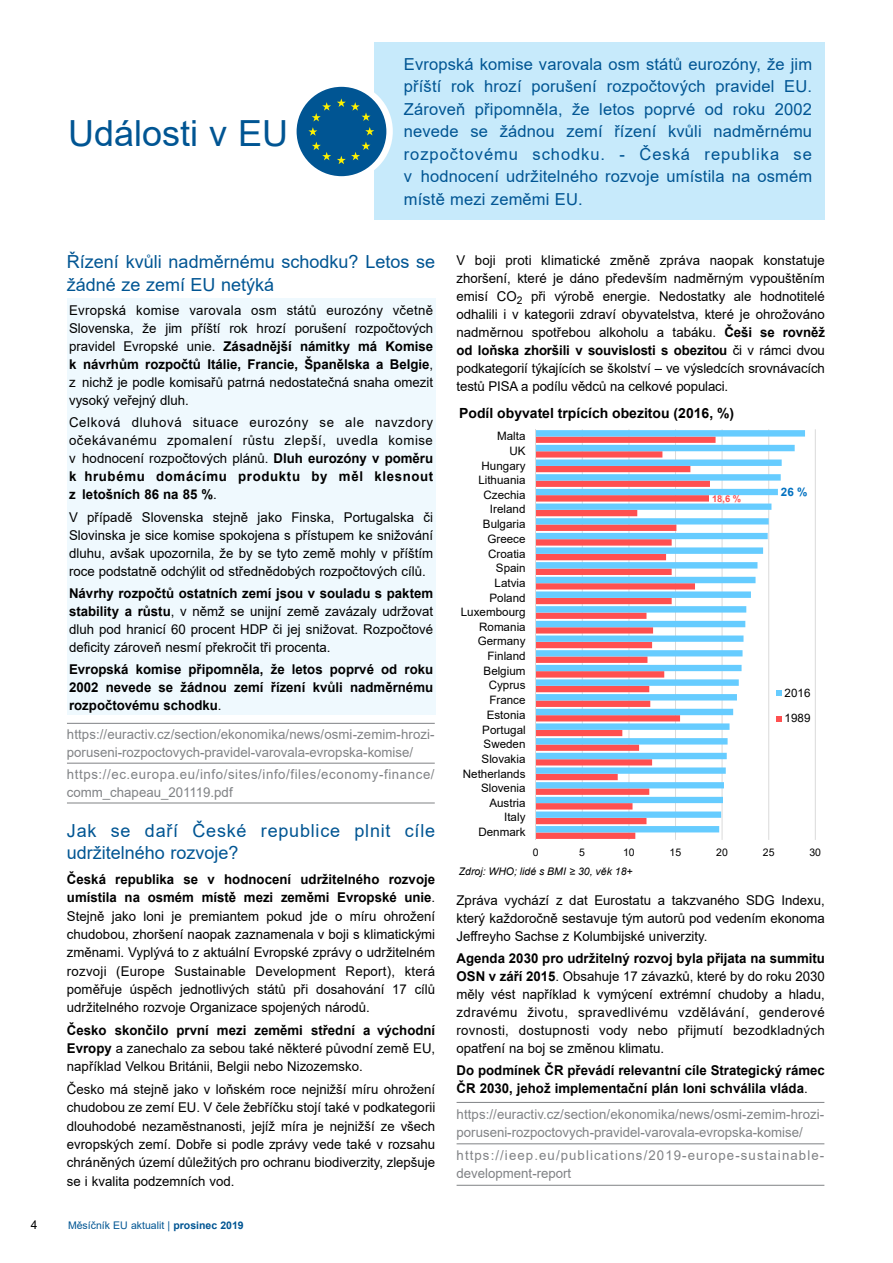
<style>
.page{position:relative;width:893px;height:1263px;background:#fff}
.page>*{position:absolute;margin:0;border:0;box-sizing:border-box;transform-origin:0 0}
.t1{font:36px "Arial";color:#005593}
.t2{font:18px/22.5px "Arial";color:#005593}
.t3{font:18px/22.5px "Arial";letter-spacing:.045em;color:#005593}
.t4{font:16.5px/22.5px "Arial";letter-spacing:.01em;color:#005593;text-align:justify}
.t5{font:700 13.95px "Arial";color:#000}
.t6{font:13.5px/18px "Arial";color:#000;text-align:justify}
.t7{font:13.5px/18px "Arial";letter-spacing:.005em;color:#808285}
.t8{font:700 13.5px/18px "Arial";color:#000;text-align:justify}
.t9{font:13.5px/18px "Arial";letter-spacing:.045em;color:#808285}
.t10{font:13.5px/18px "Arial";letter-spacing:.08em;color:#808285}
.t11{font:12px "Arial";color:#000}
.t12{font:11.55px/25.3px "Arial";color:#000}
.t13{font:700 11.55px "Arial";color:#0070c0}
.t14{font:10.5px "Arial";color:#005593}
.t15{font:italic 10.5px "Arial";color:#000}
.t16{font:10.5px "Arial";letter-spacing:.005em;color:#000}
.t17{font:700 9.3px "Arial";color:#ff5050}
.s1{font-weight:700}
.s2{font-weight:400}
</style>
<div class="page">
<div style="left:67px;top:298px;width:368px;height:417px;background:#eff9fe"></div>
<div style="left:374px;top:43px;width:451px;height:177px;background:#c7eafb"></div>
<svg style="left:300px;top:83px;width:93px;height:97px"></svg>
<div style="left:297px;top:87px;width:89px;height:89px;background:#005593;border-radius:50%"></div>
<svg style="left:337px;top:98px;width:33px;height:23px"></svg>
<svg style="left:312px;top:102px;width:19px;height:19px"></svg>
<svg style="left:308px;top:127px;width:9px;height:9px"></svg>
<svg style="left:312px;top:142px;width:19px;height:18px"></svg>
<svg style="left:337px;top:142px;width:33px;height:22px"></svg>
<svg style="left:365px;top:127px;width:9px;height:9px"></svg>
<hr style="left:67px;top:723px;width:368px;height:1px;background:#808285">
<hr style="left:67px;top:763px;width:368px;height:1px;background:#808285">
<hr style="left:67px;top:803px;width:368px;height:1px;background:#808285">
<hr style="left:457px;top:1102px;width:367px;height:1px;background:#808285">
<hr style="left:457px;top:1143px;width:367px;height:1px;background:#808285">
<hr style="left:457px;top:1185px;width:367px;height:1px;background:#808285">
<hr style="left:582px;top:429px;width:1px;height:411px;background:#d9d9d9">
<hr style="left:628px;top:429px;width:1px;height:411px;background:#d9d9d9">
<hr style="left:675px;top:429px;width:1px;height:411px;background:#d9d9d9">
<hr style="left:722px;top:429px;width:1px;height:411px;background:#d9d9d9">
<hr style="left:768px;top:429px;width:1px;height:411px;background:#d9d9d9">
<hr style="left:815px;top:429px;width:1px;height:411px;background:#d9d9d9">
<svg style="left:536px;top:430px;width:269px;height:402px"></svg>
<hr style="left:535px;top:429px;width:1px;height:411px;background:#d9d9d9">
<svg style="left:776px;top:690px;width:6px;height:6px"></svg>
<svg style="left:776px;top:716px;width:6px;height:5px"></svg>
<h1 class="t1" style="left:68px;top:108px;width:222px">Události v EU</h1>
<p class="t4" style="left:404px;top:53px;width:410px">Evropská komise varovala osm států eurozóny, že jim příští rok hrozí porušení rozpočtových pravidel EU.<br>Zároveň připomněla, že letos poprvé od roku 2002 nevede se žádnou zemí řízení kvůli nadměrnému rozpočtovému schodku. - Česká republika se v hodnocení udržitelného rozvoje umístila na osmém místě mezi zeměmi EU.</p>
<h2 class="t2" style="left:67px;top:251px;width:370px">Řízení kvůli nadměrnému schodku? Letos se žádné ze zemí EU netýká</h2>
<p class="t6" style="left:69px;top:301px;width:366px">Evropská komise varovala osm států eurozóny včetně Slovenska, že jim příští rok hrozí porušení rozpočtových pravidel Evropské unie. <span class="s1">Zásadnější námitky má Komise k návrhům rozpočtů Itálie, Francie, Španělska a Belgie</span>, z nichž je podle komisařů patrná nedostatečná snaha omezit vysoký veřejný dluh.</p>
<p class="t6" style="left:69px;top:414px;width:366px">Celková dluhová situace eurozóny se ale navzdory očekávanému zpomalení růstu zlepší, uvedla komise v hodnocení rozpočtových plánů. <span class="s1">Dluh eurozóny v poměru k hrubému domácímu produktu by měl klesnout z letošních 86 na 85 %</span>.</p>
<p class="t6" style="left:69px;top:508px;width:366px">V případě Slovenska stejně jako Finska, Portugalska či Slovinska je sice komise spokojena s přístupem ke snižování dluhu, avšak upozornila, že by se tyto země mohly v příštím roce podstatně odchýlit od střednědobých rozpočtových cílů.</p>
<p class="t6" style="left:69px;top:584px;width:366px"><span class="s1">Návrhy rozpočtů ostatních zemí jsou v souladu s paktem stability a růstu</span>, v němž se unijní země zavázaly udržovat dluh pod hranicí 60 procent HDP či jej snižovat. Rozpočtové deficity zároveň nesmí překročit tři procenta.</p>
<p class="t8" style="left:69px;top:660px;width:366px">Evropská komise připomněla, že letos poprvé od roku 2002 nevede se žádnou zemí řízení kvůli nadměrnému rozpočtovému schodku<span class="s2">.</span></p>
<p class="t7" style="left:67px;top:725px;width:369px">https://euractiv.cz/section/ekonomika/news/osmi-zemim-hrozi&shy;poruseni-rozpoctovych-pravidel-varovala-evropska-komise/</p>
<p class="t9" style="left:67px;top:765px;width:369px">https://ec.europa.eu/info/sites/info/files/economy-finance/ comm_chapeau_201119.pdf</p>
<h2 class="t3" style="left:67px;top:819px;width:370px">Jak se daří České republice plnit cíle udržitelného rozvoje?</h2>
<p class="t6" style="left:67px;top:870px;width:370px"><span class="s1">Česká republika se v hodnocení udržitelného rozvoje umístila na osmém místě mezi zeměmi Evropské unie</span>.<br>Stejně jako loni je premiantem pokud jde o míru ohrožení chudobou, zhoršení naopak zaznamenala v boji s klimatickými změnami. Vyplývá to z aktuální Evropské zprávy o udržitelném rozvoji (Europe Sustainable Development Report), která poměřuje úspěch jednotlivých států při dosahování 17 cílů udržitelného rozvoje Organizace spojených národů.</p>
<p class="t6" style="left:67px;top:1021px;width:370px"><span class="s1">Česko skončilo první mezi zeměmi střední a východní Evropy</span> a zanechalo za sebou také některé původní země EU, například Velkou Británii, Belgii nebo Nizozemsko.</p>
<p class="t6" style="left:67px;top:1080px;width:370px">Česko má stejně jako v loňském roce nejnižší míru ohrožení chudobou ze zemí EU. V čele žebříčku stojí také v podkategorii dlouhodobé nezaměstnanosti, jejíž míra je nejnižší ze všech evropských zemí. Dobře si podle zprávy vede také v rozsahu chráněných území důležitých pro ochranu biodiverzity, zlepšuje se i kvalita podzemních vod.</p>
<p class="t11" style="left:31px;top:1217px;width:8px">4</p>
<p class="t14" style="left:68px;top:1218px;width:177px">Měsíčník EU aktualit | <span class="s1">prosinec 2019</span></p>
<p class="t6" style="left:457px;top:251px;width:370px">V boji proti klimatické změně zpráva naopak konstatuje zhoršení, které je dáno především nadměrným vypouštěním emisí CO<sub>2</sub> při výrobě energie. Nedostatky ale hodnotitelé odhalili i v kategorii zdraví obyvatelstva, které je ohrožováno nadměrnou spotřebou alkoholu a tabáku. <span class="s1">Češi se rovněž od loňska zhoršili v souvislosti s obezitou</span> či v rámci dvou podkategorií týkajících se školství – ve výsledcích srovnávacích testů PISA a podílu vědců na celkové populaci.</p>
<p class="t5" style="left:459px;top:403px;width:276px">Podíl obyvatel trpících obezitou (2016, %)</p>
<p class="t12" style="left:497px;top:423px;width:30px">Malta</p>
<p class="t12" style="left:509px;top:438px;width:18px">UK</p>
<p class="t12" style="left:482px;top:453px;width:45px">Hungary</p>
<p class="t12" style="left:478px;top:467px;width:49px">Lithuania</p>
<p class="t12" style="left:484px;top:482px;width:44px">Czechia</p>
<p class="t12" style="left:490px;top:497px;width:37px">Ireland</p>
<p class="t12" style="left:483px;top:511px;width:44px">Bulgaria</p>
<p class="t12" style="left:487px;top:526px;width:40px">Greece</p>
<p class="t12" style="left:488px;top:541px;width:39px">Croatia</p>
<p class="t12" style="left:496px;top:555px;width:31px">Spain</p>
<p class="t12" style="left:495px;top:570px;width:33px">Latvia</p>
<p class="t12" style="left:489px;top:585px;width:38px">Poland</p>
<p class="t12" style="left:461px;top:599px;width:66px">Luxembourg</p>
<p class="t12" style="left:479px;top:614px;width:48px">Romania</p>
<p class="t12" style="left:478px;top:629px;width:49px">Germany</p>
<p class="t12" style="left:487px;top:643px;width:40px">Finland</p>
<p class="t12" style="left:484px;top:658px;width:44px">Belgium</p>
<p class="t12" style="left:489px;top:673px;width:38px">Cyprus</p>
<p class="t12" style="left:489px;top:687px;width:38px">France</p>
<p class="t12" style="left:487px;top:702px;width:40px">Estonia</p>
<p class="t12" style="left:482px;top:717px;width:45px">Portugal</p>
<p class="t12" style="left:483px;top:731px;width:44px">Sweden</p>
<p class="t12" style="left:482px;top:746px;width:46px">Slovakia</p>
<p class="t12" style="left:463px;top:761px;width:64px">Netherlands</p>
<p class="t12" style="left:481px;top:775px;width:46px">Slovenia</p>
<p class="t12" style="left:489px;top:790px;width:38px">Austria</p>
<p class="t12" style="left:504px;top:805px;width:23px">Italy</p>
<p class="t12" style="left:478px;top:819px;width:49px">Denmark</p>
<p class="t17" style="left:712px;top:492px;width:31px">18,6 %</p>
<p class="t13" style="left:781px;top:484px;width:28px">26 %</p>
<p class="t12" style="left:785px;top:680px;width:27px">2016<br>1989</p>
<p class="t16" style="left:533px;top:845px;width:7px">0</p>
<p class="t16" style="left:579px;top:845px;width:7px">5</p>
<p class="t16" style="left:623px;top:845px;width:13px">10</p>
<p class="t16" style="left:670px;top:845px;width:13px">15</p>
<p class="t16" style="left:716px;top:845px;width:13px">20</p>
<p class="t16" style="left:763px;top:845px;width:13px">25</p>
<p class="t16" style="left:809px;top:845px;width:13px">30</p>
<p class="t15" style="left:459px;top:864px;width:175px">Zdroj: WHO; lidé s BMI ≥ 30, věk 18+</p>
<p class="t6" style="left:457px;top:891px;width:370px">Zpráva vychází z dat Eurostatu a takzvaného SDG Indexu, který každoročně sestavuje tým autorů pod vedením ekonoma Jeffreyho Sachse z Kolumbijské univerzity.</p>
<p class="t6" style="left:457px;top:949px;width:370px"><span class="s1">Agenda 2030 pro udržitelný rozvoj byla přijata na summitu OSN v září 2015</span>. Obsahuje 17 závazků, které by do roku 2030 měly vést například k vymýcení extrémní chudoby a hladu, zdravému životu, spravedlivému vzdělávání, genderové rovnosti, dostupnosti vody nebo přijmutí bezodkladných opatření na boj se změnou klimatu.</p>
<p class="t8" style="left:457px;top:1062px;width:370px">Do podmínek ČR převádí relevantní cíle Strategický rámec<br>ČR 2030, jehož implementační plán loni schválila vláda<span class="s2">.</span></p>
<p class="t7" style="left:457px;top:1105px;width:369px">https://euractiv.cz/section/ekonomika/news/osmi-zemim-hrozi&shy;poruseni-rozpoctovych-pravidel-varovala-evropska-komise/</p>
<p class="t10" style="left:457px;top:1146px;width:369px">https://ieep.eu/publications/2019-europe-sustainable&shy;development-report</p>
</div>
